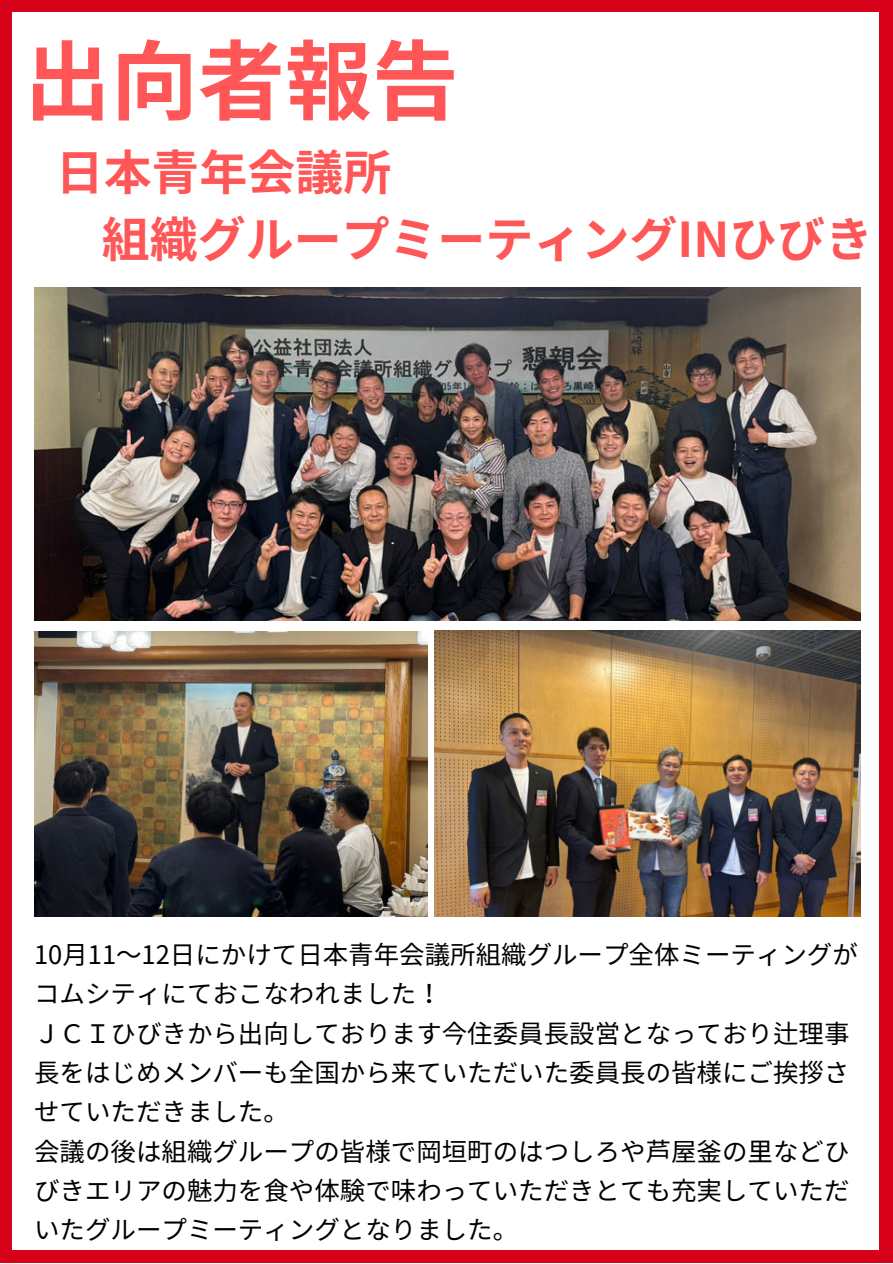
<style>
.page{position:relative;width:893px;height:1264px;background:#fff}
.page>*{position:absolute;margin:0;border:0;box-sizing:border-box;transform-origin:0 0}
.t1{font:700 86.85px "Noto Sans JP";color:#ff5757}
.t2{font:700 48px/66.3px "Noto Sans JP";color:#ff5757}
.t3{font:25.5px/39.3px "Noto Sans JP";color:#000}
</style>
<div class="page">
<div style="left:0;top:0;width:892px;height:1262px;background:#d7021a"></div>
<div style="left:13px;top:12px;width:866px;height:1237px;background:#fff"></div>
<img style="left:34px;top:287px;width:826px;height:333px">
<img style="left:34px;top:631px;width:394px;height:285px">
<img style="left:434px;top:631px;width:426px;height:285px">
<h1 class="t1" style="left:24px;top:32px;width:436px">出向者報告</h1>
<h2 class="t2" style="left:102px;top:141px;width:772px;text-indent:-46px">⽇本⻘年会議所<br>組織グループミーティングINひびき</h2>
<p class="t3" style="left:34px;top:935px;width:825px">10⽉11〜12⽇にかけて⽇本⻘年会議所組織グループ全体ミーティングがコムシティにておこなわれました！<br>ＪＣＩひびきから出向しております今住委員⻑設営となっており辻理事⻑をはじめメンバーも全国から来ていただいた委員⻑の皆様にご挨拶させていただきました。<br>会議の後は組織グループの皆様で岡垣町のはつしろや芦屋釜の⾥などひびきエリアの魅⼒を⾷や体験で味わっていただきとても充実していただいたグループミーティングとなりました。</p>
</div>
